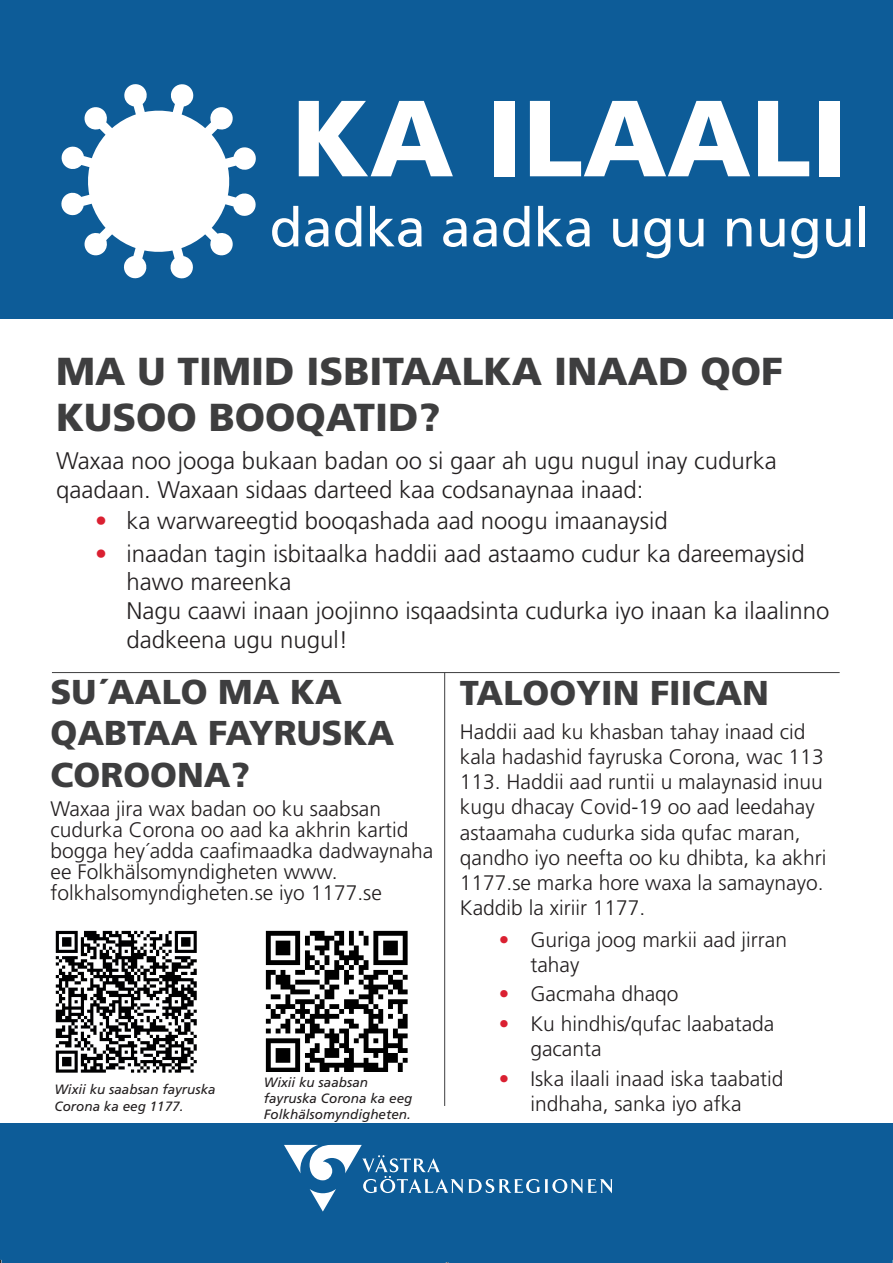
<style>
.page{position:relative;width:893px;height:1263px;background:#fff}
.page>*{position:absolute;margin:0;border:0;box-sizing:border-box;transform-origin:0 0}
.t1{font:900 108px "Frutiger LT Std";color:#fff}
.t2{font:54px "Frutiger LT Std";color:#fff}
.t3{font:900 39px/46.8px "Frutiger LT Std";color:#3e3e3f}
.t4{font:900 34.5px/41.4px "Frutiger LT Std";color:#3e3e3f}
.t5{font:300 24px/28.8px "Frutiger LT Std";color:#231f20}
.t6{font:300 21px/25.2px "Frutiger LT Std";color:#231f20}
.t7{font:italic 13.5px/16.2px "Frutiger LT Std";color:#231f20}
.s1{color:#da2031}
</style>
<div class="page">
<div style="left:0;top:1123px;width:893px;height:140px;background:#0d5c98"></div>
<div style="left:0;top:0;width:893px;height:319px;background:#0d5c98"></div>
<svg style="left:284px;top:1145px;width:328px;height:66px"></svg>
<svg style="left:61px;top:84px;width:195px;height:195px"></svg>
<img style="left:55px;top:930px;width:142px;height:143px">
<hr style="left:52px;top:672px;width:788px;height:1px;background:#3e3e3f">
<hr style="left:444px;top:672px;width:1px;height:434px;background:#3e3e3f">
<img style="left:265px;top:930px;width:143px;height:141px">
<p class="t1" style="left:292px;top:73px;width:557px">KA ILAALI</p>
<p class="t2" style="left:270px;top:196px;width:602px">dadka aadka ugu nugul</p>
<p class="t3" style="left:56px;top:347px;width:728px">MA U TIMID ISBITAALKA INAAD QOF<br>KUSOO BOOQATID?</p>
<p class="t5" style="left:56px;top:446px;width:722px">Waxaa noo jooga bukaan badan oo si gaar ah ugu nugul inay cudurka qaadaan. Waxaan sidaas darteed kaa codsanaynaa inaad:</p>
<p class="t5" style="left:95px;top:506px;width:574px"><span class="s1">•</span> ka warwareegtid booqashada aad noogu imaanaysid</p>
<p class="t5" style="left:127px;top:539px;width:704px;text-indent:-31px"><span class="s1">•</span> inaadan tagin isbitaalka haddii aad astaamo cudur ka dareemaysid hawo mareenka<br>Nagu caawi inaan joojinno isqaadsinta cudurka iyo inaan ka ilaalinno dadkeena ugu nugul!</p>
<p class="t4" style="left:51px;top:671px;width:345px">SU´AALO MA KA<br>QABTAA FAYRUSKA<br>COROONA?</p>
<p class="t6" style="left:51px;top:799px;width:384px;line-height:21px">Waxaa jira wax badan oo ku saabsan cudurka Corona oo aad ka akhrin kartid bogga hey´adda caafimaadka dadwaynaha ee Folkhälsomyndigheten www. folkhalsomyndigheten.se iyo 1177.se</p>
<p class="t4" style="left:460px;top:672px;width:311px">TALOOYIN FIICAN</p>
<p class="t6" style="left:460px;top:719px;width:368px">Haddii aad ku khasban tahay inaad cid kala hadashid fayruska Corona, wac 113<br>113. Haddii aad runtii u malaynasid inuu kugu dhacay Covid-19 oo aad leedahay astaamaha cudurka sida qufac maran, qandho iyo neefta oo ku dhibta, ka akhri 1177.se marka hore waxa la samaynayo.<br>Kaddib la xiriir 1177.</p>
<p class="t6" style="left:530px;top:927px;width:258px;text-indent:-32px"><span class="s1">•</span> Guriga joog markii aad jirran tahay</p>
<p class="t6" style="left:499px;top:982px;width:181px"><span class="s1">•</span> Gacmaha dhaqo</p>
<p class="t6" style="left:530px;top:1011px;width:245px;text-indent:-32px"><span class="s1">•</span> Ku hindhis/qufac laabatada gacanta</p>
<p class="t6" style="left:499px;top:1066px;width:286px;text-align:center"><span class="s1">•</span> Iska ilaali inaad iska taabatid indhaha, sanka iyo afka</p>
<p class="t7" style="left:264px;top:1074px;width:150px">Wixii ku saabsan fayruska Corona ka eeg<br>Folkhälsomyndigheten.</p>
<p class="t7" style="left:54px;top:1082px;width:163px">Wixii ku saabsan fayruska<br>Corona ka eeg 1177.</p>
</div>
